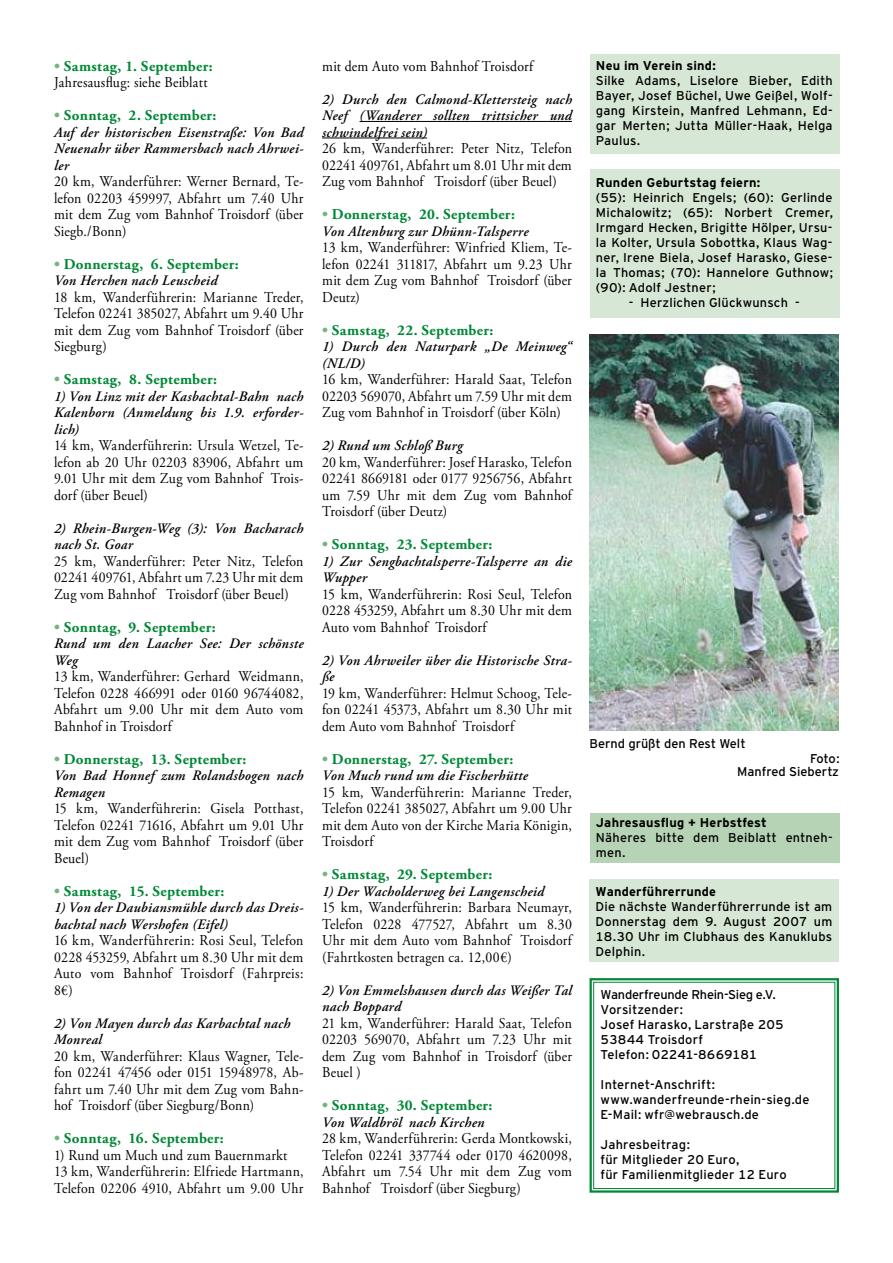
<style>
.page{position:relative;width:893px;height:1263px;background:#fff}
.page>*{position:absolute;margin:0;border:0;box-sizing:border-box;transform-origin:0 0}
.t1{font:15px/16.5px "Adobe Garamond Pro";letter-spacing:.02em;color:#000;text-align:justify;scale:.92 1}
.t2{font:700 15px "Adobe Garamond Pro";letter-spacing:.02em;color:#008836}
.t3{font:italic 600 14.4px/16.5px "Adobe Garamond Pro";letter-spacing:.025em;color:#000}
.t4{font:12.75px/15px "Interstate DW Line";letter-spacing:.015em;color:#000}
.t5{font:700 12.75px "Interstate DW Line";letter-spacing:.02em;color:#000}
.t6{font:12.75px/13.5px "Interstate DW";color:#000;text-align:right}
.s1{font-weight:700;color:#74b47e}
.s2{font-weight:700;color:#008836}
.s3{color:#74b47e}
</style>
<div class="page">
<svg style="left:589px;top:978px;width:250px;height:215px"></svg>
<div style="left:593px;top:982px;width:242px;height:207px;border:1px solid #008836"></div>
<hr style="left:360px;top:121px;width:212px;height:1px;background:#000">
<hr style="left:322px;top:138px;width:105px;height:1px;background:#000">
<div style="left:590px;top:879px;width:249px;height:83px;background:#d7e7d5"></div>
<img style="left:590px;top:334px;width:249px;height:396px">
<div style="left:590px;top:54px;width:249px;height:99px;background:#d7e7d5"></div>
<div style="left:590px;top:813px;width:249px;height:49px;background:#b6d4b5"></div>
<div style="left:590px;top:170px;width:249px;height:148px;background:#d7e7d5"></div>
<p class="t1" style="left:54px;top:58px;width:174px"><span class="s1">•</span> <span class="s2">Samstag, 1. September:<br></span>Jahresausflug: siehe Beiblatt</p>
<p class="t2" style="left:54px;top:107px;width:164px"><span class="s3">•</span> Sonntag, 2. September:</p>
<p class="t3" style="left:54px;top:124px;width:251px;text-align:justify">Auf der historischen Eisenstraße: Von Bad Neuenahr über Rammersbach nach Ahrwei&shy;ler</p>
<p class="t1" style="left:54px;top:174px;width:273px">20 km, Wanderführer: Werner Bernard, Te&shy;lefon 02203 459997, Abfahrt um 7.40 Uhr mit dem Zug vom Bahnhof Troisdorf (über Siegb./Bonn)</p>
<p class="t2" style="left:54px;top:255px;width:186px"><span class="s3">•</span> Donnerstag, 6. September:</p>
<p class="t3" style="left:54px;top:273px;width:165px">Von Herchen nach Leuscheid</p>
<p class="t1" style="left:54px;top:289px;width:273px">18 km, Wanderführerin: Marianne Treder, Telefon 02241 385027, Abfahrt um 9.40 Uhr mit dem Zug vom Bahnhof Troisdorf (über Siegburg)</p>
<p class="t2" style="left:54px;top:371px;width:165px"><span class="s3">•</span> Samstag, 8. September:</p>
<p class="t3" style="left:54px;top:388px;width:251px;text-align:justify">1) Von Linz mit der Kasbachtal-Bahn nach Kalenborn (Anmeldung bis 1.9. erforder&shy;lich)</p>
<p class="t1" style="left:54px;top:438px;width:273px">14 km, Wanderführerin: Ursula Wetzel, Te&shy;lefon ab 20 Uhr 02203 83906, Abfahrt um 9.01 Uhr mit dem Zug vom Bahnhof Trois&shy;dorf (über Beuel)</p>
<p class="t3" style="left:54px;top:520px;width:251px">2) Rhein-Burgen-Weg (3): Von Bacharach nach St. Goar</p>
<p class="t1" style="left:54px;top:553px;width:273px">25 km, Wanderführer: Peter Nitz, Telefon 02241 409761, Abfahrt um 7.23 Uhr mit dem Zug vom Bahnhof Troisdorf (über Beuel)</p>
<p class="t2" style="left:54px;top:618px;width:163px"><span class="s3">•</span> Sonntag, 9. September:</p>
<p class="t3" style="left:54px;top:636px;width:251px">Rund um den Laacher See: Der schönste<br>Weg</p>
<p class="t1" style="left:54px;top:669px;width:273px">13 km, Wanderführer: Gerhard Weidmann, Telefon 0228 466991 oder 0160 96744082, Abfahrt um 9.00 Uhr mit dem Auto vom Bahnhof in Troisdorf</p>
<p class="t2" style="left:54px;top:750px;width:194px"><span class="s3">•</span> Donnerstag, 13. September:</p>
<p class="t3" style="left:54px;top:768px;width:251px">Von Bad Honnef zum Rolandsbogen nach<br>Remagen</p>
<p class="t1" style="left:54px;top:801px;width:273px">15 km, Wanderführerin: Gisela Potthast, Telefon 02241 71616, Abfahrt um 9.01 Uhr mit dem Zug vom Bahnhof Troisdorf (über Beuel)</p>
<p class="t2" style="left:54px;top:882px;width:172px"><span class="s3">•</span> Samstag, 15. September:</p>
<p class="t3" style="left:54px;top:900px;width:251px">1) Von der Daubiansmühle durch das Dreis&shy;bachtal nach Wershofen (Eifel)</p>
<p class="t1" style="left:54px;top:933px;width:273px">16 km, Wanderführerin: Rosi Seul, Telefon 0228 453259, Abfahrt um 8.30 Uhr mit dem Auto vom Bahnhof Troisdorf (Fahrpreis:<br>8€)</p>
<p class="t3" style="left:54px;top:1015px;width:238px">2) Von Mayen durch das Karbachtal nach<br>Monreal</p>
<p class="t1" style="left:54px;top:1048px;width:273px">20 km, Wanderführer: Klaus Wagner, Tele&shy;fon 02241 47456 oder 0151 15948978, Ab&shy;fahrt um 7.40 Uhr mit dem Zug vom Bahn&shy;hof Troisdorf (über Siegburg/Bonn)</p>
<p class="t2" style="left:54px;top:1130px;width:171px"><span class="s3">•</span> Sonntag, 16. September:</p>
<p class="t1" style="left:54px;top:1147px;width:273px;text-align:left">1) Rund um Much und zum Bauernmarkt<br>13 km, Wanderführerin: Elfriede Hartmann,<br>Telefon 02206 4910, Abfahrt um 9.00 Uhr</p>
<p class="t1" style="left:322px;top:58px;width:231px">mit dem Auto vom Bahnhof Troisdorf</p>
<p class="t3" style="left:322px;top:91px;width:251px;text-align:justify">2) Durch den Calmond-Klettersteig nach Neef (Wanderer sollten trittsicher und schwindelfrei sein)</p>
<p class="t1" style="left:322px;top:141px;width:273px">26 km, Wanderführer: Peter Nitz, Telefon 02241 409761, Abfahrt um 8.01 Uhr mit dem Zug vom Bahnhof Troisdorf (über Beuel)</p>
<p class="t2" style="left:322px;top:206px;width:194px"><span class="s3">•</span> Donnerstag, 20. September:</p>
<p class="t3" style="left:322px;top:223px;width:208px">Von Altenburg zur Dhünn-Talsperre</p>
<p class="t1" style="left:322px;top:240px;width:273px">13 km, Wanderführer: Winfried Kliem, Te&shy;lefon 02241 311817, Abfahrt um 9.23 Uhr mit dem Zug vom Bahnhof Troisdorf (über Deutz)</p>
<p class="t2" style="left:322px;top:321px;width:173px"><span class="s3">•</span> Samstag, 22. September:</p>
<p class="t3" style="left:322px;top:339px;width:251px">1) Durch den Naturpark „De Meinweg“ (NL/D)</p>
<p class="t1" style="left:322px;top:372px;width:273px">16 km, Wanderführer: Harald Saat, Telefon 02203 569070, Abfahrt um 7.59 Uhr mit dem Zug vom Bahnhof in Troisdorf (über Köln)</p>
<p class="t3" style="left:322px;top:438px;width:142px">2) Rund um Schloß Burg</p>
<p class="t1" style="left:322px;top:454px;width:273px">20 km, Wanderführer: Josef Harasko, Telefon 02241 8669181 oder 0177 9256756, Abfahrt um 7.59 Uhr mit dem Zug vom Bahnhof Troisdorf (über Deutz)</p>
<p class="t2" style="left:322px;top:536px;width:172px"><span class="s3">•</span> Sonntag, 23. September:</p>
<p class="t3" style="left:322px;top:553px;width:251px">1) Zur Sengbachtalsperre-Talsperre an die<br>Wupper</p>
<p class="t1" style="left:322px;top:586px;width:273px">15 km, Wanderführerin: Rosi Seul, Telefon 0228 453259, Abfahrt um 8.30 Uhr mit dem Auto vom Bahnhof Troisdorf</p>
<p class="t3" style="left:322px;top:652px;width:251px">2) Von Ahrweiler über die Historische Stra&shy;ße</p>
<p class="t1" style="left:322px;top:685px;width:273px">19 km, Wanderführer: Helmut Schoog, Tele&shy;fon 02241 45373, Abfahrt um 8.30 Uhr mit dem Auto vom Bahnhof Troisdorf</p>
<p class="t2" style="left:322px;top:750px;width:193px"><span class="s3">•</span> Donnerstag, 27. September:</p>
<p class="t3" style="left:322px;top:768px;width:207px">Von Much rund um die Fischerhütte</p>
<p class="t1" style="left:322px;top:784px;width:273px">15 km, Wanderführerin: Marianne Treder, Telefon 02241 385027, Abfahrt um 9.00 Uhr mit dem Auto von der Kirche Maria Königin, Troisdorf</p>
<p class="t2" style="left:322px;top:866px;width:172px"><span class="s3">•</span> Samstag, 29. September:</p>
<p class="t3" style="left:322px;top:883px;width:224px">1) Der Wacholderweg bei Langenscheid</p>
<p class="t1" style="left:322px;top:900px;width:273px">15 km, Wanderführerin: Barbara Neumayr, Telefon 0228 477527, Abfahrt um 8.30<br>Uhr mit dem Auto vom Bahnhof Troisdorf (Fahrtkosten betragen ca. 12,00€)</p>
<p class="t3" style="left:322px;top:982px;width:251px">2) Von Emmelshausen durch das Weißer Tal nach Boppard</p>
<p class="t1" style="left:322px;top:1015px;width:273px">21 km, Wanderführer: Harald Saat, Telefon 02203 569070, Abfahrt um 7.23 Uhr mit dem Zug vom Bahnhof in Troisdorf (über Beuel )</p>
<p class="t2" style="left:322px;top:1097px;width:172px"><span class="s3">•</span> Sonntag, 30. September:</p>
<p class="t3" style="left:322px;top:1114px;width:164px">Von Waldbröl nach Kirchen</p>
<p class="t1" style="left:322px;top:1131px;width:273px">28 km, Wanderführerin: Gerda Montkowski, Telefon 02241 337744 oder 0170 4620098, Abfahrt um 7.54 Uhr mit dem Zug vom Bahnhof Troisdorf (über Siegburg)</p>
<p class="t5" style="left:596px;top:58px;width:121px">Neu im Verein sind:</p>
<p class="t4" style="left:596px;top:73px;width:238px;text-align:justify">Silke Adams, Liselore Bieber, Edith Bayer, Josef Büchel, Uwe Geißel, Wolf&shy;gang Kirstein, Manfred Lehmann, Ed&shy;gar Merten; Jutta Müller-Haak, Helga Paulus.</p>
<p class="t5" style="left:596px;top:175px;width:166px">Runden Geburtstag feiern:</p>
<p class="t4" style="left:596px;top:190px;width:238px;text-align:justify">(55): Heinrich Engels; (60): Gerlinde Michalowitz; (65): Norbert Cremer, Irmgard Hecken, Brigitte Hölper, Ursu&shy;la Kolter, Ursula Sobottka, Klaus Wag&shy;ner, Irene Biela, Josef Harasko, Giese&shy;la Thomas; (70): Hannelore Guthnow; (90): Adolf Jestner;</p>
<p class="t4" style="left:629px;top:295px;width:172px">- Herzlichen Glückwunsch -</p>
<p class="t6" style="left:590px;top:736px;width:157px">Bernd grüßt den Rest Welt</p>
<p class="t6" style="left:737px;top:751px;width:103px">Foto:<br>Manfred Siebertz</p>
<p class="t5" style="left:596px;top:815px;width:172px">Jahresausflug + Herbstfest</p>
<p class="t4" style="left:596px;top:829px;width:238px">Näheres bitte dem Beiblatt entneh&shy;men.</p>
<p class="t5" style="left:596px;top:884px;width:122px">Wanderführerrunde</p>
<p class="t4" style="left:596px;top:899px;width:238px;text-align:justify">Die nächste Wanderführerrunde ist am Donnerstag dem 9. August 2007 um 18.30 Uhr im Clubhaus des Kanuklubs Delphin.</p>
<p class="t4" style="left:601px;top:987px;width:184px">Wanderfreunde Rhein-Sieg e.V.<br>Vorsitzender:<br>Josef Harasko, Larstraße 205<br>53844 Troisdorf<br>Telefon: 02241-8669181</p>
<p class="t4" style="left:601px;top:1077px;width:210px">Internet-Anschrift: www.wanderfreunde-rhein-sieg.de<br>E-Mail: wfr@webrausch.de</p>
<p class="t4" style="left:601px;top:1137px;width:188px">Jahresbeitrag:<br>für Mitglieder 20 Euro,<br>für Familienmitglieder 12 Euro</p>
</div>
